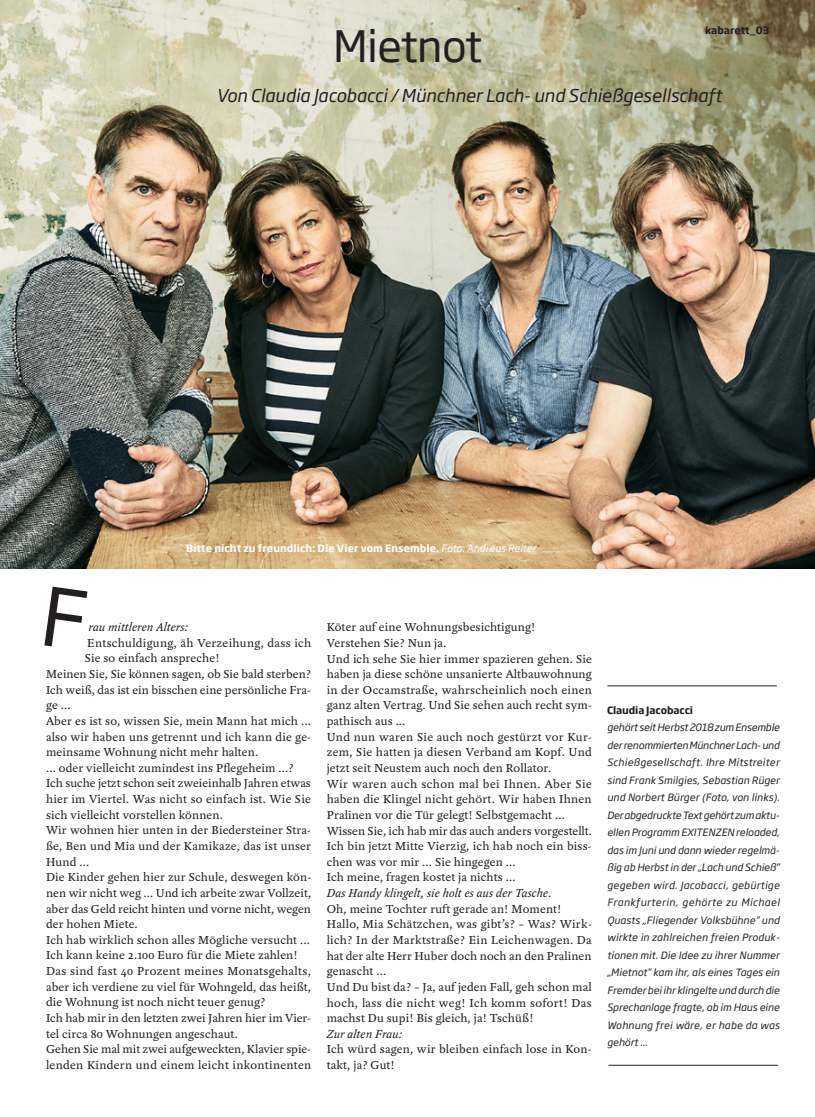
<style>
.page{position:relative;width:815px;height:1117px;background:#fff}
.page>*{position:absolute;margin:0;border:0;box-sizing:border-box;transform-origin:0 0}
.t1{font:42.75px "Soho Gothic Std";letter-spacing:-.015em;color:#231f20}
.t2{font:italic 17.5px "Soho Gothic Std";color:#231f20}
.t3{font:12.5px/15.6px "Yoga OT";letter-spacing:.01em;color:#231f20}
.t4{font:italic 12.5px "Yoga OT";letter-spacing:.01em;color:#231f20}
.t5{font:12.5px "Yoga OT";letter-spacing:.03em;color:#231f20}
.t6{font:italic 10px/17.5px "Soho Gothic Std";color:#231f20;text-align:justify}
.t7{font:700 10px "Soho Gothic Std";letter-spacing:.01em;color:#fff}
.t8{font:700 10px "Soho Gothic Std";color:#231f20}
.s1{font-weight:400;font-style:italic}
</style>
<div class="page">
<img style="left:0;top:0;width:815px;height:568px">
<hr style="left:607px;top:685px;width:170px;height:1px;background:#231f20">
<hr style="left:609px;top:1064px;width:169px;height:1px;background:#231f20">
<h1 class="t1" style="left:333px;top:19px;width:151px">Mietnot</h1>
<p class="t8" style="left:705px;top:24px;width:66px">kabarett_03</p>
<p class="t8" style="left:659px;top:24px;width:120px">kunst und kabarett_03</p>
<h2 class="t2" style="left:216px;top:85px;width:507px">Von Claudia Jacobacci / Münchner Lach- und Schießgesellschaft</h2>
<p class="t7" style="left:186px;top:541px;width:351px">Bitte nicht zu freundlich: Die Vier vom Ensemble. <span class="s1">Foto: Andreas Reiter</span></p>
<p class="t4" style="left:89px;top:620px;width:101px">rau mittleren Alters:</p>
<p class="t3" style="left:87px;top:635px;width:225px">Entschuldigung, äh Verzeihung, dass ich</p>
<p class="t3" style="left:85px;top:650px;width:136px">Sie so einfach anspreche!</p>
<p class="t3" style="left:46px;top:666px;width:267px">Meinen Sie, Sie können sagen, ob Sie bald sterben?</p>
<p class="t3" style="left:46px;top:682px;width:266px">Ich weiß, das ist ein bisschen eine persönliche Fra-</p>
<p class="t3" style="left:46px;top:697px;width:26px">ge ...</p>
<p class="t3" style="left:46px;top:713px;width:266px">Aber es ist so, wissen Sie, mein Mann hat mich ...</p>
<p class="t3" style="left:46px;top:728px;width:266px">also wir haben uns getrennt und ich kann die ge-</p>
<p class="t3" style="left:46px;top:744px;width:214px">meinsame Wohnung nicht mehr halten.</p>
<p class="t3" style="left:46px;top:760px;width:249px">... oder vielleicht zumindest ins Pflegeheim ...?</p>
<p class="t3" style="left:46px;top:775px;width:266px">Ich suche jetzt schon seit zweieinhalb Jahren etwas</p>
<p class="t3" style="left:46px;top:791px;width:266px">hier im Viertel. Was nicht so einfach ist. Wie Sie</p>
<p class="t3" style="left:46px;top:807px;width:178px">sich vielleicht vorstellen können.</p>
<p class="t3" style="left:46px;top:822px;width:266px">Wir wohnen hier unten in der Biedersteiner Stra-</p>
<p class="t3" style="left:46px;top:838px;width:266px">ße, Ben und Mia und der Kamikaze, das ist unser</p>
<p class="t3" style="left:46px;top:853px;width:45px">Hund ...</p>
<p class="t3" style="left:46px;top:869px;width:267px">Die Kinder gehen hier zur Schule, deswegen kön-</p>
<p class="t3" style="left:46px;top:885px;width:267px">nen wir nicht weg ... Und ich arbeite zwar Vollzeit,</p>
<p class="t3" style="left:46px;top:900px;width:266px">aber das Geld reicht hinten und vorne nicht, wegen</p>
<p class="t3" style="left:46px;top:916px;width:93px">der hohen Miete.</p>
<p class="t3" style="left:46px;top:932px;width:265px">Ich hab wirklich schon alles Mögliche versucht ...</p>
<p class="t3" style="left:46px;top:947px;width:253px">Ich kann keine 2.100 Euro für die Miete zahlen!</p>
<p class="t5" style="left:46px;top:964px;width:266px">Das sind fast 40 Prozent meines Monatsgehalts,</p>
<p class="t3" style="left:46px;top:978px;width:267px">aber ich verdiene zu viel für Wohngeld, das heißt,</p>
<p class="t3" style="left:46px;top:994px;width:221px">die Wohnung ist noch nicht teuer genug?</p>
<p class="t3" style="left:46px;top:1010px;width:266px">Ich hab mir in den letzten zwei Jahren hier im Vier-</p>
<p class="t3" style="left:46px;top:1025px;width:193px">tel circa 80 Wohnungen angeschaut.</p>
<p class="t3" style="left:46px;top:1041px;width:266px">Gehen Sie mal mit zwei aufgeweckten, Klavier spie-</p>
<p class="t3" style="left:46px;top:1057px;width:267px">lenden Kindern und einem leicht inkontinenten</p>
<p class="t3" style="left:327px;top:619px;width:267px">Köter auf eine Wohnungsbesichtigung!<br>Verstehen Sie? Nun ja.<br>Und ich sehe Sie hier immer spazieren gehen. Sie haben ja diese schöne unsanierte Altbauwohnung in der Occamstraße, wahrscheinlich noch einen ganz alten Vertrag. Und Sie sehen auch recht sym&shy;pathisch aus ...<br>Und nun waren Sie auch noch gestürzt vor Kur&shy;zem, Sie hatten ja diesen Verband am Kopf. Und jetzt seit Neustem auch noch den Rollator.<br>Wir waren auch schon mal bei Ihnen. Aber Sie haben die Klingel nicht gehört. Wir haben Ihnen Pralinen vor die Tür gelegt! Selbstgemacht ...<br>Wissen Sie, ich hab mir das auch anders vorgestellt.<br>Ich bin jetzt Mitte Vierzig, ich hab noch ein biss&shy;chen was vor mir ... Sie hingegen ...<br>Ich meine, fragen kostet ja nichts ...</p>
<p class="t4" style="left:327px;top:886px;width:227px">Das Handy klingelt, sie holt es aus der Tasche.</p>
<p class="t3" style="left:327px;top:900px;width:267px">Oh, meine Tochter ruft gerade an! Moment!<br>Hallo, Mia Schätzchen, was gibt’s? – Was? Wirk&shy;lich? In der Marktstraße? Ein Leichenwagen. Da hat der alte Herr Huber doch noch an den Pralinen genascht ...<br>Und Du bist da? – Ja, auf jeden Fall, geh schon mal hoch, lass die nicht weg! Ich komm sofort! Das machst Du supi! Bis gleich, ja! Tschüß!</p>
<p class="t4" style="left:327px;top:1026px;width:77px">Zur alten Frau:</p>
<p class="t3" style="left:327px;top:1041px;width:266px">Ich würd sagen, wir bleiben einfach lose in Kon&shy;takt, ja? Gut!</p>
<p class="t8" style="left:607px;top:703px;width:88px">Claudia Jacobacci</p>
<p class="t6" style="left:607px;top:718px;width:174px">gehört seit Herbst 2018 zum Ensemble der renommierten Münchner Lach- und Schießgesellschaft. Ihre Mitstreiter sind Frank Smilgies, Sebastian Rüger und Norbert Bürger (Foto, von links).<br>Der abgedruckte Text gehört zum aktu&shy;ellen Programm EXITENZEN reloaded, das im Juni und dann wieder regelmä&shy;ßig ab Herbst in der „Lach und Schieß“ gegeben wird. Jacobacci, gebürtige Frankfurterin, gehörte zu Michael Quasts „Fliegender Volksbühne“ und wirkte in zahlreichen freien Produk&shy;tionen mit. Die Idee zu ihrer Nummer „Mietnot“ kam ihr, als eines Tages ein Fremder bei ihr klingelte und durch die Sprechanlage fragte, ob im Haus eine Wohnung frei wäre, er habe da was gehört ...</p>
</div>
